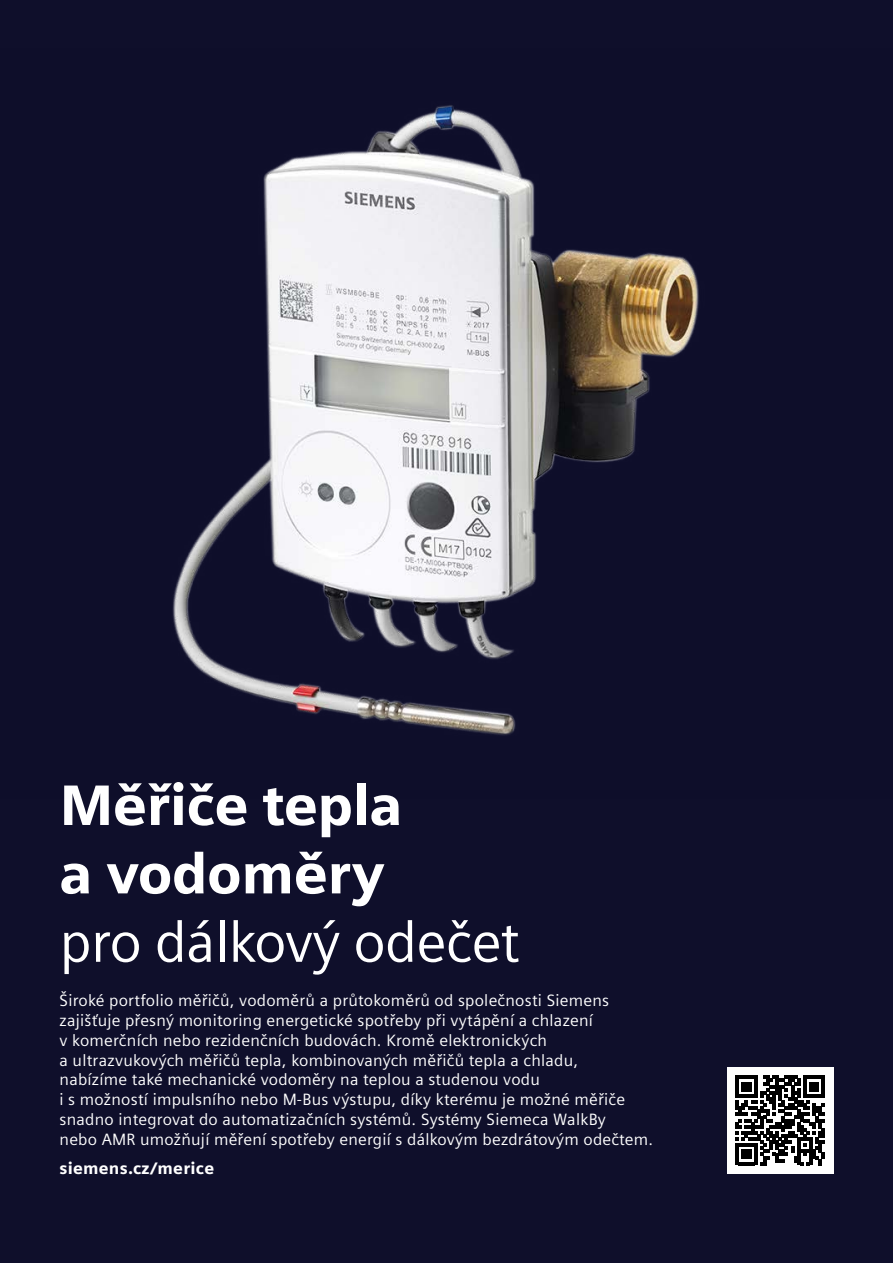
<style>
.page{position:relative;width:893px;height:1263px;background:#0f0f2b}
.page>*{position:absolute;margin:0;border:0;box-sizing:border-box;transform-origin:0 0}
.t1{font:700 57px/68.4px "Siemens Sans Pro";letter-spacing:-.01em;color:#fff}
.t2{font:57px "Siemens Sans Pro";letter-spacing:-.01em;color:#fff}
.t3{font:16.5px/19.8px "Siemens Sans Pro";letter-spacing:.015em;color:#fff}
.t4{font:700 16.5px "Siemens Sans Pro";letter-spacing:.015em;color:#fff}
</style>
<div class="page">
<div style="left:727px;top:1067px;width:106px;height:107px;background:#fff"></div>
<svg style="left:736px;top:1076px;width:89px;height:89px"></svg>
<img style="left:172px;top:105px;width:527px;height:630px">
<h1 class="t1" style="left:60px;top:766px;width:345px">Měřiče tepla a vodoměry</h1>
<h1 class="t2" style="left:60px;top:899px;width:462px">pro dálkový odečet</h1>
<p class="t3" style="left:60px;top:989px;width:595px">Široké portfolio měřičů, vodoměrů a průtokoměrů od společnosti Siemens zajišťuje přesný monitoring energetické spotřeby při vytápění a chlazení<br>v komerčních nebo rezidenčních budovách. Kromě elektronických<br>a ultrazvukových měřičů tepla, kombinovaných měřičů tepla a chladu,<br>nabízíme také mechanické vodoměry na teplou a studenou vodu<br>i s možností impulsního nebo M-Bus výstupu, díky kterému je možné měřiče snadno integrovat do automatizačních systémů. Systémy Siemeca WalkBy<br>nebo AMR umožňují měření spotřeby energií s dálkovým bezdrátovým odečtem.</p>
<p class="t4" style="left:60px;top:1155px;width:156px">siemens.cz/merice</p>
</div>
